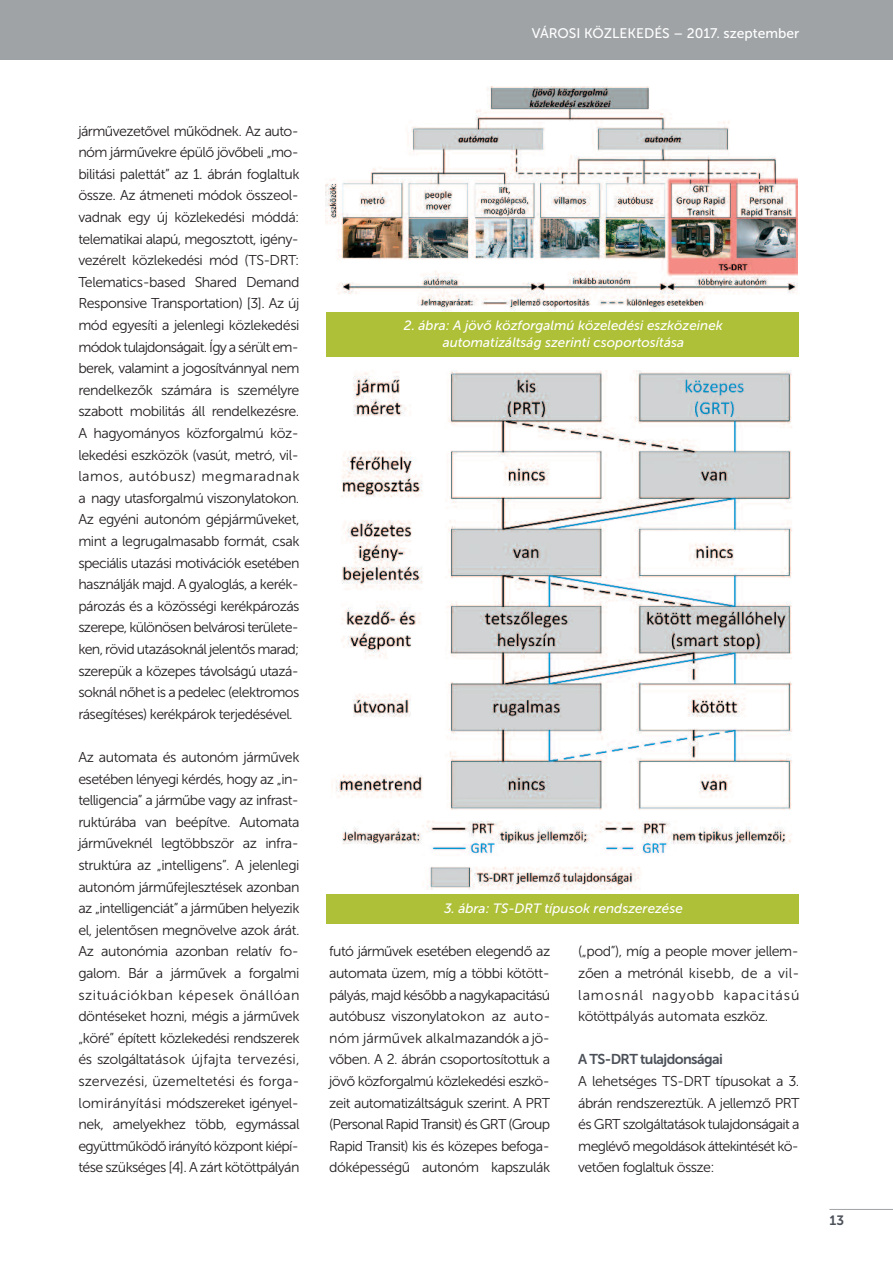
<style>
.page{position:relative;width:893px;height:1263px;background:#fff}
.page>*{position:absolute;margin:0;border:0;box-sizing:border-box;transform-origin:0 0}
.t1{font:14.25px/21.6px "Museo Sans 300";letter-spacing:-.04em;color:#231f20;text-align:justify}
.t2{font:14.25px "Museo Sans 700";letter-spacing:-.04em;color:#4c5159}
.t3{font:13.8px "Museo Sans 500";color:#fff}
.t4{font:italic 13.5px/16.5px "Museo Sans 500";color:#fff;text-align:center}
.t5{font:13.5px "Museo Sans 700";color:#4c5159}
</style>
<div class="page">
<hr style="left:829px;top:1209px;width:64px;height:1px;background:#9fa3a6">
<div style="left:0;top:0;width:893px;height:61px;background:#9fa3a6"></div>
<hr style="left:0;top:60px;width:893px;height:4px;background:#fff">
<img style="left:326px;top:87px;width:472px;height:225px">
<img style="left:336px;top:371px;width:456px;height:519px">
<div style="left:326px;top:312px;width:473px;height:45px;background:#aec037"></div>
<div style="left:326px;top:894px;width:473px;height:30px;background:#aec037"></div>
<p class="t3" style="left:532px;top:25px;width:269px">Városi KözleKedés – 2017. szeptember</p>
<p class="t1" style="left:78px;top:120px;width:223px">járművezetővel működnek. Az auto&shy;nóm járművekre épülő jövőbeli „mo&shy;bilitási palettát” az 1. ábrán foglaltuk össze. Az átmeneti módok összeol&shy;vadnak egy új közlekedési móddá: telematikai alapú, megosztott, igény&shy;vezérelt közlekedési mód (TS-DRT:<br>Telematics-based Shared Demand Responsive Transportation) [3]. Az új mód egyesíti a jelenlegi közlekedési módok tulajdonságait. Így a sérült em&shy;berek, valamint a jogosítvánnyal nem rendelkezők számára is személyre szabott mobilitás áll rendelkezésre.<br>A hagyományos közforgalmú köz&shy;lekedési eszközök (vasút, metró, vil&shy;lamos, autóbusz) megmaradnak a nagy utasforgalmú viszonylatokon.<br>Az egyéni autonóm gépjárműveket, mint a legrugalmasabb formát, csak speciális utazási motivációk esetében használják majd. A gyaloglás, a kerék&shy;pározás és a közösségi kerékpározás szerepe, különösen belvárosi területe&shy;ken, rövid utazásoknál jelentős marad; szerepük a közepes távolságú utazá&shy;soknál nőhet is a pedelec (elektromos rásegítéses) kerékpárok terjedésével.</p>
<p class="t1" style="left:78px;top:746px;width:223px">Az automata és autonóm járművek esetében lényegi kérdés, hogy az „in&shy;telligencia” a járműbe vagy az infrast&shy;ruktúrába van beépítve. Automata járműveknél legtöbbször az infra&shy;struktúra az „intelligens”. A jelenlegi autonóm járműfejlesztések azonban az „intelligenciát” a járműben helyezik el, jelentősen megnövelve azok árát.<br>Az autonómia azonban relatív fo&shy;galom. Bár a járművek a forgalmi szituációkban képesek önállóan döntéseket hozni, mégis a járművek „köré” épített közlekedési rendszerek és szolgáltatások újfajta tervezési, szervezési, üzemeltetési és forga&shy;lomirányítási módszereket igényel&shy;nek, amelyekhez több, egymással együttműködő irányító központ kiépí&shy;tése szükséges [4]. A zárt kötöttpályán</p>
<p class="t4" style="left:404px;top:317px;width:320px">2. ábra: A jövő közforgalmú közeledési eszközeinek automatizáltság szerinti csoportosítása</p>
<p class="t4" style="left:444px;top:900px;width:240px">3. ábra: TS-DRT típusok rendszerezése</p>
<p class="t1" style="left:329px;top:941px;width:223px">futó járművek esetében elegendő az automata üzem, míg a többi kötött&shy;pályás, majd később a nagykapacitású autóbusz viszonylatokon az auto&shy;nóm járművek alkalmazandók a jö&shy;vőben. A 2. ábrán csoportosítottuk a jövő közforgalmú közlekedési eszkö&shy;zeit automatizáltságuk szerint. A PRT (Personal Rapid Transit) és GRT (Group Rapid Transit) kis és közepes befoga&shy;dóképességű autonóm kapszulák</p>
<p class="t1" style="left:578px;top:941px;width:223px">(„pod”), míg a people mover jellem&shy;zően a metrónál kisebb, de a vil&shy;lamosnál nagyobb kapacitású kötöttpályás automata eszköz.</p>
<p class="t2" style="left:578px;top:1051px;width:146px">a Ts-drT tulajdonságai</p>
<p class="t1" style="left:578px;top:1070px;width:223px">A lehetséges TS-DRT típusokat a 3. ábrán rendszereztük. A jellemző PRT és GRT szolgáltatások tulajdonságait a meglévő megoldások áttekintését kö&shy;vetően foglaltuk össze:</p>
<p class="t5" style="left:829px;top:1213px;width:16px">13</p>
</div>
